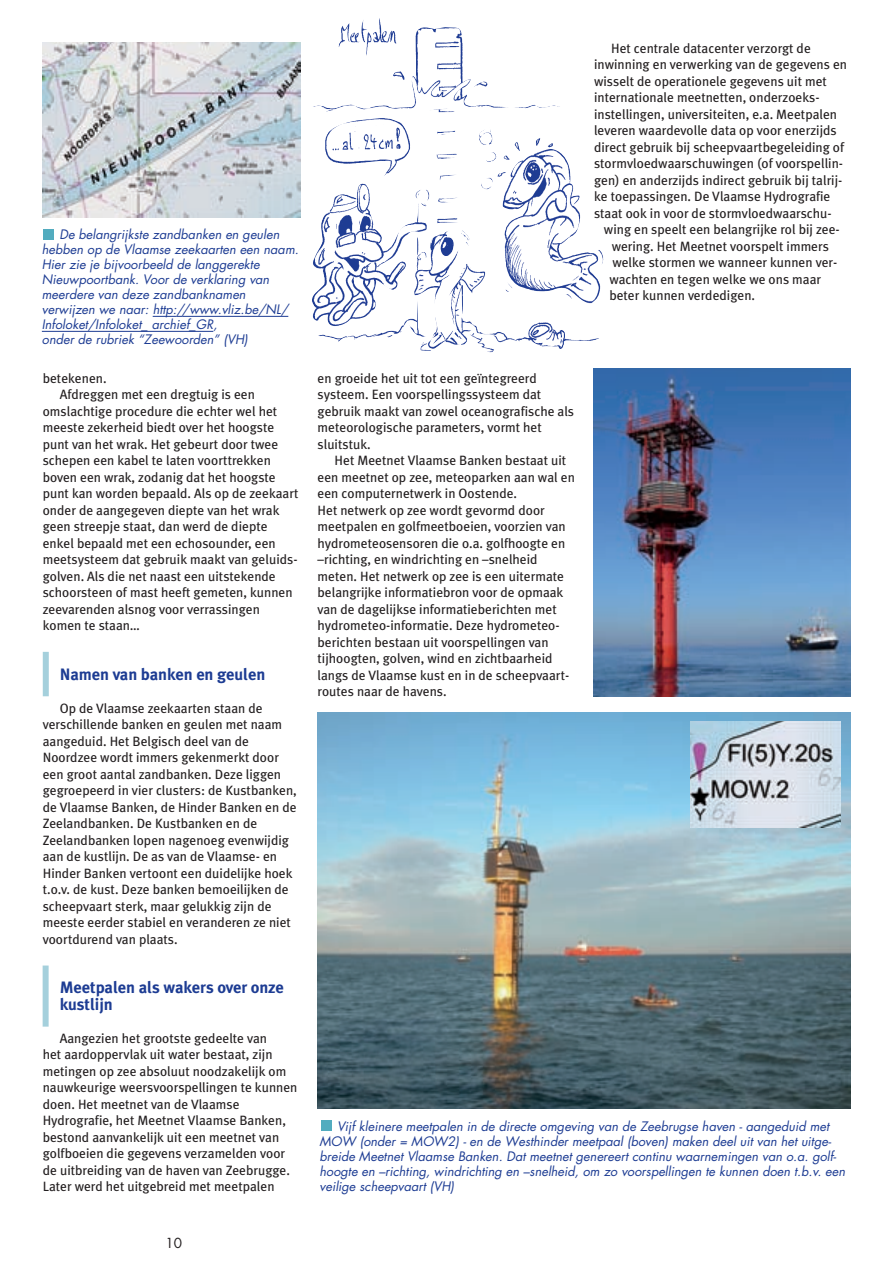
<style>
.page{position:relative;width:893px;height:1263px;background:#fff}
.page>*{position:absolute;margin:0;border:0;box-sizing:border-box;transform-origin:0 0}
.t1{font:700 16.5px/16.5px "Meta Plus";letter-spacing:-.005em;color:#1d3c93}
.t2{font:13.5px/16.5px "Meta Plus";color:#231f20}
.t3{font:13.5px "Futura";color:#231f20}
.t4{font:italic 12.75px/15px "Futura";color:#1d3c93}
</style>
<div class="page">
<img style="left:43px;top:42px;width:257px;height:175px">
<svg style="left:153px;top:316px;width:29px;height:1px"></svg>
<hr style="left:182px;top:316px;width:106px;height:1px;background:#1d3c93">
<hr style="left:42px;top:331px;width:171px;height:1px;background:#1d3c93">
<div style="left:43px;top:229px;width:11px;height:10px;background:#52acbf"></div>
<div style="left:321px;top:1120px;width:11px;height:11px;background:#52acbf"></div>
<div style="left:43px;top:652px;width:6px;height:44px;background:#a5d0dc"></div>
<div style="left:43px;top:965px;width:6px;height:61px;background:#a5d0dc"></div>
<img style="left:313px;top:18px;width:247px;height:159px">
<img style="left:593px;top:368px;width:257px;height:329px">
<img style="left:318px;top:713px;width:532px;height:396px">
<img style="left:690px;top:721px;width:151px;height:106px">
<p class="t4" style="left:42px;top:228px;width:261px;text-indent:18px">De belangrijkste zandbanken en geulen hebben op de Vlaamse zeekaarten een naam.<br>Hier zie je bijvoorbeeld de langgerekte Nieuwpoortbank. Voor de verklaring van meerdere van deze zandbanknamen verwijzen we naar: http://www.vliz.be/NL/ Infoloket/Infoloket_ archief_GR,<br>onder de rubriek “Zeewoorden” (VH)</p>
<p class="t2" style="left:43px;top:371px;width:65px">betekenen.</p>
<p class="t2" style="left:60px;top:387px;width:197px">Afdreggen met een dregtuig is een</p>
<p class="t2" style="left:43px;top:404px;width:236px">omslachtige procedure die echter wel het</p>
<p class="t2" style="left:43px;top:420px;width:233px">meeste zekerheid biedt over het hoogste</p>
<p class="t2" style="left:43px;top:437px;width:237px">punt van het wrak. Het gebeurt door twee</p>
<p class="t2" style="left:43px;top:453px;width:230px">schepen een kabel te laten voorttrekken</p>
<p class="t2" style="left:43px;top:470px;width:235px">boven een wrak, zodanig dat het hoogste</p>
<p class="t2" style="left:43px;top:486px;width:257px">punt kan worden bepaald. Als op de zeekaart</p>
<p class="t2" style="left:43px;top:503px;width:238px">onder de aangegeven diepte van het wrak</p>
<p class="t2" style="left:43px;top:519px;width:226px">geen streepje staat, dan werd de diepte</p>
<p class="t2" style="left:43px;top:536px;width:234px">enkel bepaald met een echosounder, een</p>
<p class="t2" style="left:43px;top:552px;width:256px">meetsysteem dat gebruik maakt van geluids-</p>
<p class="t2" style="left:43px;top:569px;width:235px">golven. Als die net naast een uitstekende</p>
<p class="t2" style="left:43px;top:585px;width:251px">schoorsteen of mast heeft gemeten, kunnen</p>
<p class="t2" style="left:43px;top:602px;width:219px">zeevarenden alsnog voor verrassingen</p>
<p class="t2" style="left:43px;top:618px;width:98px">komen te staan…</p>
<p class="t1" style="left:60px;top:667px;width:207px">Namen van banken en geulen</p>
<p class="t2" style="left:43px;top:701px;width:256px;text-indent:17px">Op de Vlaamse zeekaarten staan de verschillende banken en geulen met naam aangeduid. Het Belgisch deel van de Noordzee wordt immers gekenmerkt door een groot aantal zandbanken. Deze liggen gegroepeerd in vier clusters: de Kustbanken, de Vlaamse Banken, de Hinder Banken en de Zeelandbanken. De Kustbanken en de Zeelandbanken lopen nagenoeg evenwijdig aan de kustlijn. De as van de Vlaamse- en Hinder Banken vertoont een duidelijke hoek t.o.v. de kust. Deze banken bemoeilijken de scheepvaart sterk, maar gelukkig zijn de meeste eerder stabiel en veranderen ze niet voortdurend van plaats.</p>
<p class="t1" style="left:60px;top:980px;width:226px">Meetpalen als wakers over onze kustlijn</p>
<p class="t2" style="left:43px;top:1031px;width:256px;text-indent:17px">Aangezien het grootste gedeelte van<br>het aardoppervlak uit water bestaat, zijn metingen op zee absoluut noodzakelijk om nauwkeurige weersvoorspellingen te kunnen doen. Het meetnet van de Vlaamse Hydrografie, het Meetnet Vlaamse Banken, bestond aanvankelijk uit een meetnet van golfboeien die gegevens verzamelden voor de uitbreiding van de haven van Zeebrugge.<br>Later werd het uitgebreid met meetpalen</p>
<p class="t3" style="left:165px;top:1236px;width:18px">10</p>
<p class="t2" style="left:594px;top:41px;width:254px;text-indent:17px">Het centrale datacenter verzorgt de inwinning en verwerking van de gegevens en wisselt de operationele gegevens uit met internationale meetnetten, onderzoeks&shy;instellingen, universiteiten, e.a. Meetpalen leveren waardevolle data op voor enerzijds direct gebruik bij scheepvaartbegeleiding of stormvloedwaarschuwingen (of voorspellin&shy;gen) en anderzijds indirect gebruik bij talrij&shy;ke toepassingen. De Vlaamse Hydrografie staat ook in voor de stormvloedwaarschu-</p>
<p class="t2" style="left:609px;top:222px;width:232px;text-indent:-5px">wing en speelt een belangrijke rol bij zee&shy;wering. Het Meetnet voorspelt immers welke stormen we wanneer kunnen ver&shy;wachten en tegen welke we ons maar beter kunnen verdedigen.</p>
<p class="t2" style="left:318px;top:371px;width:258px">en groeide het uit tot een geïntegreerd systeem. Een voorspellingssysteem dat gebruik maakt van zowel oceanografische als meteorologische parameters, vormt het sluitstuk.</p>
<p class="t2" style="left:318px;top:453px;width:259px;text-indent:17px">Het Meetnet Vlaamse Banken bestaat uit een meetnet op zee, meteoparken aan wal en een computernetwerk in Oostende.<br>Het netwerk op zee wordt gevormd door meetpalen en golfmeetboeien, voorzien van hydrometeosensoren die o.a. golfhoogte en –richting, en windrichting en –snelheid meten. Het netwerk op zee is een uitermate belangrijke informatiebron voor de opmaak van de dagelijkse informatieberichten met hydrometeo-informatie. Deze hydrometeo&shy;berichten bestaan uit voorspellingen van tijhoogten, golven, wind en zichtbaarheid langs de Vlaamse kust en in de scheepvaart&shy;routes naar de havens.</p>
<p class="t4" style="left:319px;top:1119px;width:529px;text-indent:18px">Vijf kleinere meetpalen in de directe omgeving van de Zeebrugse haven - aangeduid met MOW (onder = MOW2) - en de Westhinder meetpaal (boven) maken deel uit van het uitge&shy;breide Meetnet Vlaamse Banken. Dat meetnet genereert continu waarnemingen van o.a. golf&shy;hoogte en –richting, windrichting en –snelheid, om zo voorspellingen te kunnen doen t.b.v. een veilige scheepvaart (VH)</p>
</div>
